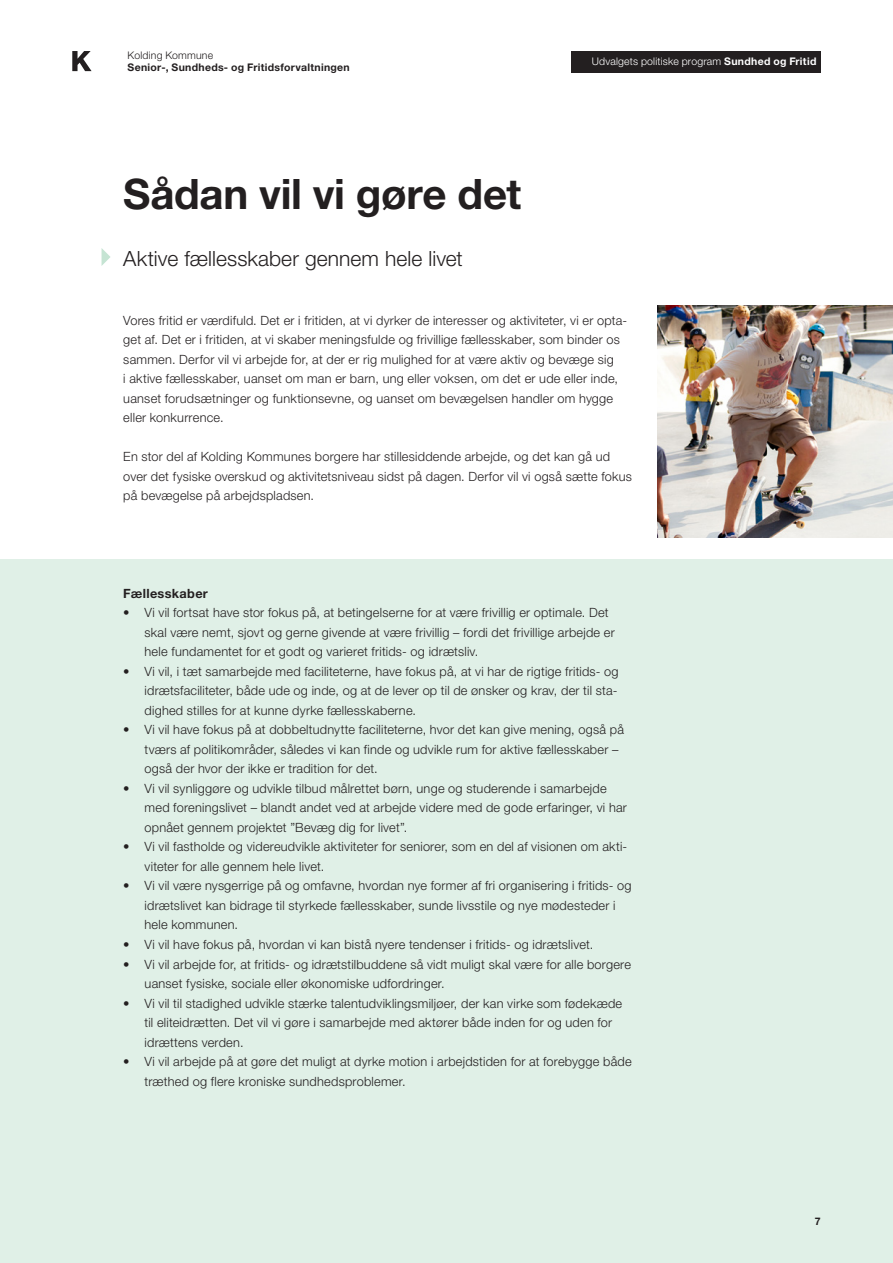
<style>
.page{position:relative;width:893px;height:1263px;background:#fff}
.page>*{position:absolute;margin:0;border:0;box-sizing:border-box;transform-origin:0 0}
.Rubrik_28{font:700 42px "Helvetica Neue LT Std";letter-spacing:-.01em;color:#231f20}
.Underrubrik_14{font:300 21px "Helvetica Neue LT Std";letter-spacing:.005em;color:#231f20}
.Brødtekst_punkt_niv1{font:300 12.75px/19.5px "Helvetica Neue LT Std";letter-spacing:.02em;color:#231f20}
.Brødtekst{font:300 12.75px/19.5px "Helvetica Neue LT Std";letter-spacing:.02em;color:#231f20}
.Mellemrubrik{font:700 12.75px "Helvetica Neue LT Std";letter-spacing:.025em;color:#231f20}
.t1{font:300 10.5px "Helvetica Neue LT Std";letter-spacing:.02em;color:#fff}
.t2{font:700 10.5px "Helvetica Neue LT Std";letter-spacing:.03em;color:#231f20}
.t3{font:300 10.5px "Helvetica Neue LT Std";letter-spacing:.02em;color:#231f20}
.s1{font-weight:700}
</style>
<div class="page">
<svg style="left:72px;top:51px;width:20px;height:20px"></svg>
<div style="left:571px;top:51px;width:250px;height:21px;background:#231f20"></div>
<div style="left:0;top:559px;width:893px;height:704px;background:#e0f0e7"></div>
<svg style="left:102px;top:249px;width:8px;height:16px"></svg>
<img style="left:657px;top:305px;width:236px;height:233px">
<p class="t3" style="left:128px;top:48px;width:87px">Kolding Kommune</p>
<p class="t2" style="left:128px;top:61px;width:224px">Senior-, Sundheds- og Fritidsforvaltningen</p>
<p class="Rubrik_28" style="left:123px;top:168px;width:400px">Sådan vil vi gøre det</p>
<h2 class="Underrubrik_14" style="left:123px;top:246px;width:341px">Aktive fællesskaber gennem hele livet</h2>
<p class="t1" style="left:592px;top:55px;width:226px">Udvalgets politiske program <span class="s1">Sundhed og Fritid</span></p>
<p class="Brødtekst" style="left:123px;top:310px;width:505px">Vores fritid er værdifuld. Det er i fritiden, at vi dyrker de interesser og aktiviteter, vi er opta&shy;get af. Det er i fritiden, at vi skaber meningsfulde og frivillige fællesskaber, som binder os sammen. Derfor vil vi arbejde for, at der er rig mulighed for at være aktiv og bevæge sig<br>i aktive fællesskaber, uanset om man er barn, ung eller voksen, om det er ude eller inde, uanset forudsætninger og funktionsevne, og uanset om bevægelsen handler om hygge eller konkurrence.</p>
<p class="Brødtekst" style="left:123px;top:447px;width:510px">En stor del af Kolding Kommunes borgere har stillesiddende arbejde, og det kan gå ud over det fysiske overskud og aktivitetsniveau sidst på dagen. Derfor vil vi også sætte fokus på bevægelse på arbejdspladsen.</p>
<p class="Mellemrubrik" style="left:123px;top:585px;width:86px">Fællesskaber</p>
<p class="Brødtekst_punkt_niv1" style="left:145px;top:603px;width:472px;text-indent:-21px">• Vi vil fortsat have stor fokus på, at betingelserne for at være frivillig er optimale. Det skal være nemt, sjovt og gerne givende at være frivillig – fordi det frivillige arbejde er hele fundamentet for et godt og varieret fritids- og idrætsliv.</p>
<p class="Brødtekst_punkt_niv1" style="left:145px;top:661px;width:476px;text-align:justify;text-indent:-21px">• Vi vil, i tæt samarbejde med faciliteterne, have fokus på, at vi har de rigtige fritids- og idrætsfaciliteter, både ude og inde, og at de lever op til de ønsker og krav, der til sta&shy;dighed stilles for at kunne dyrke fællesskaberne.</p>
<p class="Brødtekst_punkt_niv1" style="left:145px;top:720px;width:481px;text-indent:-21px">• Vi vil have fokus på at dobbeltudnytte faciliteterne, hvor det kan give mening, også på tværs af politikområder, således vi kan finde og udvikle rum for aktive fællesskaber – også der hvor der ikke er tradition for det.</p>
<p class="Brødtekst_punkt_niv1" style="left:145px;top:778px;width:484px;text-indent:-21px">• Vi vil synliggøre og udvikle tilbud målrettet børn, unge og studerende i samarbejde med foreningslivet – blandt andet ved at arbejde videre med de gode erfaringer, vi har opnået gennem projektet ”Bevæg dig for livet”.</p>
<p class="Brødtekst_punkt_niv1" style="left:145px;top:837px;width:484px;text-indent:-21px">• Vi vil fastholde og videreudvikle aktiviteter for seniorer, som en del af visionen om akti&shy;viteter for alle gennem hele livet.</p>
<p class="Brødtekst_punkt_niv1" style="left:145px;top:876px;width:489px;text-indent:-21px">• Vi vil være nysgerrige på og omfavne, hvordan nye former af fri organisering i fritids- og idrætslivet kan bidrage til styrkede fællesskaber, sunde livsstile og nye mødesteder i hele kommunen.</p>
<p class="Brødtekst_punkt_niv1" style="left:123px;top:934px;width:472px">• Vi vil have fokus på, hvordan vi kan bistå nyere tendenser i fritids- og idrætslivet.</p>
<p class="Brødtekst_punkt_niv1" style="left:145px;top:954px;width:488px;text-indent:-21px">• Vi vil arbejde for, at fritids- og idrætstilbuddene så vidt muligt skal være for alle borgere uanset fysiske, sociale eller økonomiske udfordringer.</p>
<p class="Brødtekst_punkt_niv1" style="left:145px;top:993px;width:479px;text-indent:-21px">• Vi vil til stadighed udvikle stærke talentudviklingsmiljøer, der kan virke som fødekæde til eliteidrætten. Det vil vi gøre i samarbejde med aktører både inden for og uden for idrættens verden.</p>
<p class="Brødtekst_punkt_niv1" style="left:145px;top:1051px;width:489px;text-indent:-21px">• Vi vil arbejde på at gøre det muligt at dyrke motion i arbejdstiden for at forebygge både træthed og flere kroniske sundhedsproblemer.</p>
<p class="t2" style="left:815px;top:1214px;width:7px">7</p>
</div>
